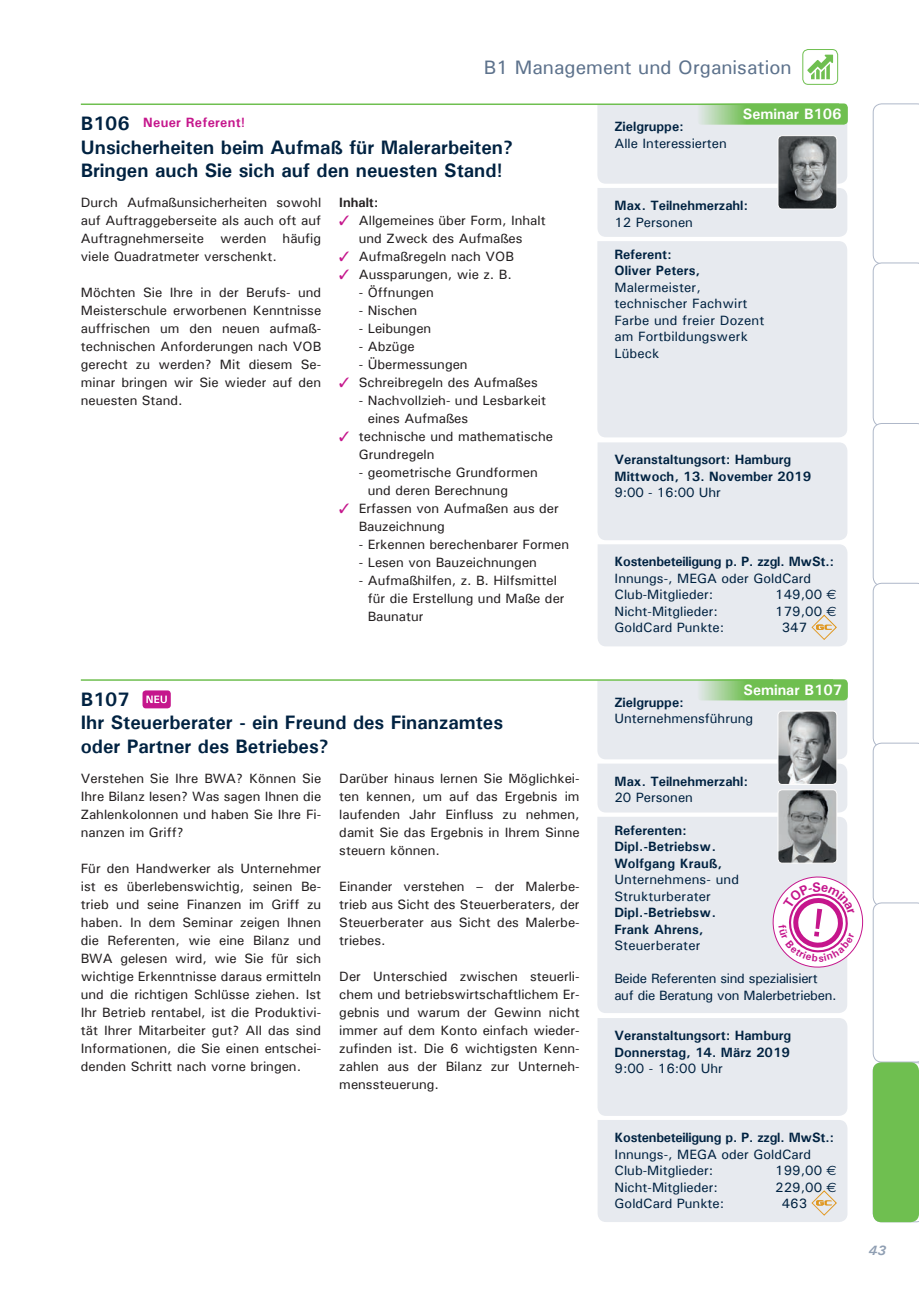
<style>
.page{position:relative;width:919px;height:1289px;background:#fff}
.page>*{position:absolute;margin:0;border:0;box-sizing:border-box;transform-origin:0 0}
.t1{font:700 19.5px/23.4px "Univers";color:#002241}
.t2{font:500 19.5px "Univers";color:#5d728c}
.t3{font:700 15px "Univers";color:#fff}
.t4{font:500 13.5px/18px "Univers";color:#231f20;text-align:justify}
.t5{font:500 13.5px/16.5px "Univers";color:#002241}
.t6{font:700 13.5px/16.5px "Univers";color:#002241}
.t7{font:500 13.5px/16.5px "Univers";letter-spacing:-.02em;color:#002241}
.t8{font:700 13.5px "Univers";letter-spacing:-.02em;color:#002241}
.t9{font:700 13.5px "Univers";letter-spacing:.02em;color:#c5168c}
.t10{font:700 13.5px "Univers";color:#231f20}
.t11{font:italic 700 13.5px "Univers";color:#909fb3}
.s1{font-family:"Euro Sans Std";font-weight:400}
</style>
<div class="page">
<div style="left:597px;top:817px;width:250px;height:196px;background:#e7eaef"></div>
<div style="left:597px;top:680px;width:250px;height:132px;background:#e7eaef"></div>
<div style="left:597px;top:1018px;width:250px;height:203px;background:#e7eaef"></div>
<div style="left:597px;top:241px;width:250px;height:196px;background:#e7eaef"></div>
<div style="left:597px;top:105px;width:250px;height:132px;background:#e7eaef"></div>
<div style="left:597px;top:442px;width:250px;height:204px;background:#e7eaef"></div>
<svg style="left:872px;top:103px;width:46px;height:1119px"></svg>
<div style="left:872px;top:1062px;width:46px;height:160px;background:#6fbf50;border-radius:9px"></div>
<svg style="left:697px;top:103px;width:150px;height:22px;background:#84c66c"></svg>
<hr style="left:81px;top:103px;width:757px;height:2px;background:#6fbf50">
<svg style="left:697px;top:679px;width:150px;height:21px;background:#81c569"></svg>
<hr style="left:81px;top:679px;width:752px;height:1px;background:#6fbf50">
<div style="left:142px;top:690px;width:29px;height:18px;background:#c5168c;border-radius:3px"></div>
<svg style="left:146px;top:695px;width:21px;height:8px"></svg>
<img style="left:777px;top:136px;width:59px;height:73px">
<div style="left:777px;top:135px;width:60px;height:74px;border:1px solid #fff;border-radius:4px"></div>
<div style="left:802px;top:49px;width:36px;height:36px;border:1px solid #6fbf50;border-radius:5px"></div>
<svg style="left:807px;top:55px;width:26px;height:24px"></svg>
<img style="left:777px;top:789px;width:59px;height:74px">
<div style="left:777px;top:789px;width:60px;height:74px;border:1px solid #fff;border-radius:4px"></div>
<img style="left:777px;top:711px;width:59px;height:73px">
<div style="left:777px;top:710px;width:60px;height:74px;border:1px solid #fff;border-radius:4px"></div>
<svg style="left:769px;top:873px;width:95px;height:96px"></svg>
<h1 class="t2" style="left:484px;top:54px;width:309px">B1 Management und Organisation</h1>
<h1 class="t1" style="left:81px;top:111px;width:434px">B106<br>Unsicherheiten beim Aufmaß für Malerarbeiten?<br>Bringen auch Sie sich auf den neuesten Stand!</h1>
<p class="t4" style="left:81px;top:193px;width:242px">Durch Aufmaßunsicherheiten sowohl auf Auftraggeberseite als auch oft auf Auftragnehmerseite werden häufig viele Quadratmeter verschenkt.</p>
<p class="t4" style="left:81px;top:283px;width:242px">Möchten Sie Ihre in der Berufs- und Meisterschule erworbenen Kenntnisse auffrischen um den neuen aufmaß&shy;technischen Anforderungen nach VOB gerecht zu werden? Mit diesem Se&shy;minar bringen wir Sie wieder auf den neuesten Stand.</p>
<p class="t9" style="left:143px;top:114px;width:104px">Neuer Referent!</p>
<p class="t10" style="left:339px;top:194px;width:41px">Inhalt:</p>
<p class="t4" style="left:359px;top:211px;width:188px;text-align:left">Allgemeines über Form, Inhalt und Zweck des Aufmaßes<br>Aufmaßregeln nach VOB<br>Aussparungen, wie z. B.</p>
<p class="t4" style="left:359px;top:283px;width:76px">- Öffnungen</p>
<p class="t4" style="left:359px;top:301px;width:60px">- Nischen</p>
<p class="t4" style="left:359px;top:319px;width:74px">- Leibungen</p>
<p class="t4" style="left:359px;top:337px;width:57px">- Abzüge</p>
<p class="t4" style="left:359px;top:355px;width:180px">- Übermessungen<br>Schreibregeln des Aufmaßes</p>
<p class="t4" style="left:359px;top:391px;width:189px">- Nachvollzieh- und Lesbarkeit</p>
<p class="t4" style="left:368px;top:409px;width:102px">eines Aufmaßes</p>
<p class="t4" style="left:359px;top:427px;width:196px">technische und mathematische</p>
<p class="t4" style="left:359px;top:445px;width:77px">Grundregeln</p>
<p class="t4" style="left:359px;top:463px;width:180px">- geometrische Grundformen</p>
<p class="t4" style="left:368px;top:481px;width:142px">und deren Berechnung</p>
<p class="t4" style="left:359px;top:499px;width:201px">Erfassen von Aufmaßen aus der</p>
<p class="t4" style="left:359px;top:517px;width:88px">Bauzeichnung</p>
<p class="t4" style="left:359px;top:535px;width:212px">- Erkennen berechenbarer Formen</p>
<p class="t4" style="left:359px;top:553px;width:180px">- Lesen von Bauzeichnungen</p>
<p class="t4" style="left:368px;top:571px;width:198px;text-align:left;text-indent:-9px">- Aufmaßhilfen, z. B. Hilfsmittel für die Erstellung und Maße der<br>Baunatur</p>
<h1 class="t1" style="left:81px;top:687px;width:423px">B107<br>Ihr Steuerberater - ein Freund des Finanzamtes oder Partner des Betriebes?</h1>
<p class="t4" style="left:81px;top:769px;width:242px">Verstehen Sie Ihre BWA? Können Sie Ihre Bilanz lesen? Was sagen Ihnen die Zahlenkolonnen und haben Sie Ihre Fi&shy;nanzen im Griff?</p>
<p class="t4" style="left:81px;top:859px;width:242px">Für den Handwerker als Unternehmer ist es überlebenswichtig, seinen Be&shy;trieb und seine Finanzen im Griff zu haben. In dem Seminar zeigen Ihnen die Referenten, wie eine Bilanz und BWA gelesen wird, wie Sie für sich wichtige Erkenntnisse daraus ermitteln und die richtigen Schlüsse ziehen. Ist Ihr Betrieb rentabel, ist die Produktivi&shy;tät Ihrer Mitarbeiter gut? All das sind Informationen, die Sie einen entschei&shy;denden Schritt nach vorne bringen.</p>
<p class="t4" style="left:339px;top:769px;width:242px">Darüber hinaus lernen Sie Möglichkei&shy;ten kennen, um auf das Ergebnis im laufenden Jahr Einfluss zu nehmen, damit Sie das Ergebnis in Ihrem Sinne steuern können.</p>
<p class="t4" style="left:339px;top:877px;width:242px">Einander verstehen – der Malerbe&shy;trieb aus Sicht des Steuerberaters, der Steuerberater aus Sicht des Malerbe&shy;triebes.</p>
<p class="t4" style="left:339px;top:967px;width:242px">Der Unterschied zwischen steuerli&shy;chem und betriebswirtschaftlichem Er&shy;gebnis und warum der Gewinn nicht immer auf dem Konto einfach wieder&shy;zufinden ist. Die 6 wichtigsten Kenn&shy;zahlen aus der Bilanz zur Unterneh&shy;menssteuerung.</p>
<p class="t6" style="left:614px;top:118px;width:71px">Zielgruppe:</p>
<p class="t5" style="left:614px;top:135px;width:114px">Alle Interessierten</p>
<p class="t3" style="left:742px;top:104px;width:100px">Seminar B106</p>
<p class="t6" style="left:614px;top:197px;width:135px">Max. Teilnehmerzahl:</p>
<p class="t5" style="left:614px;top:213px;width:80px">12 Personen</p>
<p class="t6" style="left:614px;top:246px;width:87px">Referent:<br>Oliver Peters,</p>
<p class="t5" style="left:614px;top:279px;width:151px">Malermeister, technischer Fachwirt<br>Farbe und freier Dozent am Fortbildungswerk<br>Lübeck</p>
<p class="t6" style="left:614px;top:451px;width:198px">Veranstaltungsort: Hamburg<br>Mittwoch, 13. November 2019</p>
<p class="t5" style="left:614px;top:484px;width:108px">9:00 - 16:00 Uhr</p>
<p class="t8" style="left:614px;top:553px;width:221px">Kostenbeteiligung p. P. zzgl. MwSt.:</p>
<p class="t5" style="left:614px;top:569px;width:198px">Innungs-, MEGA oder GoldCard<br>Club-Mitglieder:</p>
<p class="t5" style="left:775px;top:586px;width:63px">149,00 <span class="s1">€</span></p>
<p class="t5" style="left:614px;top:602px;width:105px">Nicht-Mitglieder:</p>
<p class="t5" style="left:775px;top:602px;width:63px">179,00 <span class="s1">€</span></p>
<p class="t5" style="left:614px;top:619px;width:111px">GoldCard Punkte:</p>
<p class="t5" style="left:781px;top:619px;width:27px">347</p>
<p class="t3" style="left:743px;top:680px;width:100px">Seminar B107</p>
<p class="t6" style="left:614px;top:693px;width:71px">Zielgruppe:</p>
<p class="t5" style="left:614px;top:710px;width:140px">Unternehmensführung</p>
<p class="t6" style="left:614px;top:772px;width:135px">Max. Teilnehmerzahl:</p>
<p class="t5" style="left:614px;top:789px;width:80px">20 Personen</p>
<p class="t6" style="left:614px;top:821px;width:109px">Referenten:<br>Dipl.-Betriebsw.<br>Wolfgang Krauß,</p>
<p class="t5" style="left:614px;top:870px;width:126px">Unternehmens- und<br>Strukturberater</p>
<p class="t6" style="left:614px;top:903px;width:103px">Dipl.-Betriebsw.<br>Frank Ahrens,</p>
<p class="t5" style="left:614px;top:936px;width:88px">Steuerberater</p>
<p class="t7" style="left:614px;top:969px;width:224px">Beide Referenten sind spezialisiert auf die Beratung von Malerbetrieben.</p>
<p class="t6" style="left:614px;top:1026px;width:178px">Veranstaltungsort: Hamburg<br>Donnerstag, 14. März 2019</p>
<p class="t5" style="left:614px;top:1059px;width:110px">9:00 - 16:00 Uhr</p>
<p class="t8" style="left:614px;top:1128px;width:221px">Kostenbeteiligung p. P. zzgl. MwSt.:</p>
<p class="t5" style="left:614px;top:1145px;width:198px">Innungs-, MEGA oder GoldCard<br>Club-Mitglieder:</p>
<p class="t5" style="left:775px;top:1161px;width:63px">199,00 <span class="s1">€</span></p>
<p class="t5" style="left:614px;top:1178px;width:105px">Nicht-Mitglieder:</p>
<p class="t5" style="left:775px;top:1178px;width:63px">229,00 <span class="s1">€</span></p>
<p class="t5" style="left:614px;top:1194px;width:111px">GoldCard Punkte:</p>
<p class="t5" style="left:781px;top:1194px;width:27px">463</p>
<p class="t11" style="left:868px;top:1241px;width:18px">43</p>
</div>
